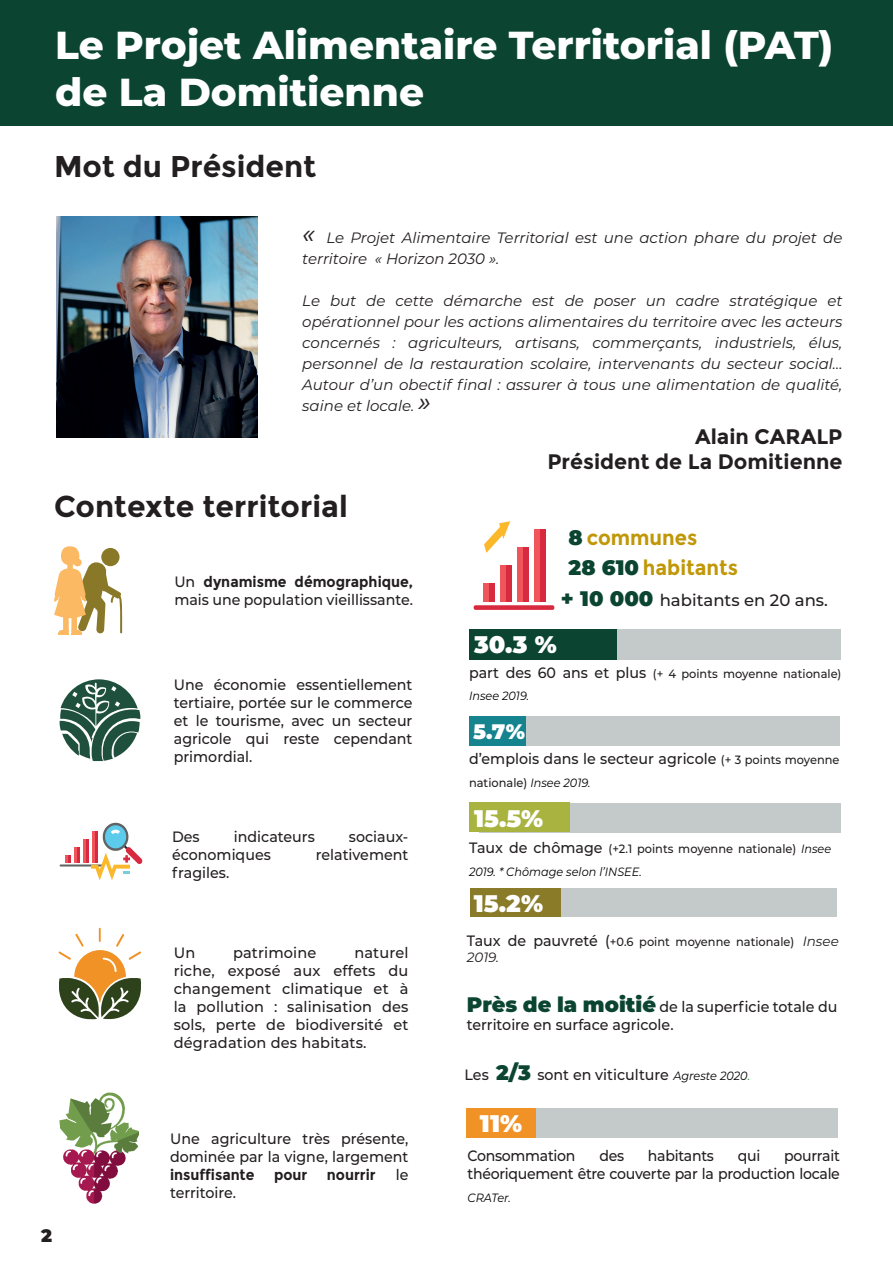
<style>
.page{position:relative;width:893px;height:1263px;background:#fff}
.page>*{position:absolute;margin:0;border:0;box-sizing:border-box;transform-origin:0 0}
.t1{font:800 39px/46.8px "Montserrat";color:#fff}
.t2{font:700 30px "Montserrat";color:#231f20}
.t3{font:900 24px "Montserrat";color:#fff}
.t4{font:700 21px/25.2px "Montserrat";color:#231f20;text-align:right}
.t5{font:700 21px/29.5px "Montserrat";color:#c09706;scale:.94 1}
.t6{font:900 21px "Montserrat";color:#fff}
.t7{font:900 18px "Montserrat";color:#231f20}
.t8{font:500 16.5px "Montserrat";color:#231f20}
.t9{font:500 15px/18px "Montserrat";color:#231f20;scale:.95 1}
.t10{font:italic 15px/21px "Montserrat";color:#231f20}
.t11{font:500 15px/18px "Montserrat";color:#231f20;text-align:justify}
.t12{font:500 15px/18px "Montserrat";letter-spacing:-.02em;color:#231f20;text-align:right;scale:.94 1}
.t13{font:700 15px "Montserrat";color:#231f20;scale:.94 1}
.t14{font:500 15px "Montserrat";color:#231f20;scale:.94 1}
.t15{font:italic 13.5px "Montserrat";color:#231f20}
.t16{font:500 12px/22.5px "Montserrat";color:#231f20;scale:.95 1}
.t17{font:italic 12px/22.5px "Montserrat";color:#000001;scale:.94 1}
.s1{font-size:27px}
.s2{font-weight:700}
.s3{font-weight:900;color:#0b4532}
.s4{font-weight:900;font-size:21px;color:#0b4532}
.s5{font-size:15px}
.s6{font-weight:400;font-style:italic;color:#000001}
.s7{font-size:12px}
.s8{font-weight:500;font-style:normal;font-size:15px;color:#231f20}
.s9{font-weight:500;font-style:normal;color:#231f20}
.s10{font-weight:400;font-style:italic;font-size:13.5px}
.s11{font-weight:400;font-style:italic;font-size:12px;color:#000001}
.s12{font-weight:400;font-style:italic;font-size:13.5px;color:#249c47}
</style>
<div class="page">
<svg style="left:54px;top:546px;width:68px;height:89px"></svg>
<div style="left:74px;top:558px;width:8px;height:8px;background:#fcb963;border-radius:50%"></div>
<div style="left:469px;top:716px;width:370px;height:30px;background:#c4c9c9"></div>
<div style="left:469px;top:716px;width:57px;height:30px;background:#15848f"></div>
<div style="left:469px;top:629px;width:371px;height:31px;background:#c4c9c9"></div>
<div style="left:469px;top:629px;width:148px;height:31px;background:#0b4532"></div>
<div style="left:479px;top:803px;width:362px;height:30px;background:#c4c9c9"></div>
<div style="left:469px;top:802px;width:100px;height:30px;background:#a8b340"></div>
<svg style="left:484px;top:521px;width:26px;height:32px"></svg>
<div style="left:474px;top:605px;width:80px;height:5px;background:#d82a3f;border-radius:2px"></div>
<div style="left:540px;top:529px;width:5px;height:73px;background:#d82a3f"></div>
<div style="left:534px;top:529px;width:6px;height:73px;background:#f0555b"></div>
<div style="left:523px;top:547px;width:6px;height:55px;background:#d82a3f"></div>
<div style="left:517px;top:547px;width:6px;height:55px;background:#f0555b"></div>
<div style="left:506px;top:565px;width:6px;height:37px;background:#d82a3f"></div>
<div style="left:500px;top:565px;width:6px;height:37px;background:#f0555b"></div>
<div style="left:489px;top:583px;width:6px;height:19px;background:#d82a3f"></div>
<div style="left:483px;top:583px;width:6px;height:19px;background:#f0555b"></div>
<svg style="left:60px;top:679px;width:81px;height:82px"></svg>
<hr style="left:60px;top:864px;width:43px;height:2px;background:#606364">
<hr style="left:86px;top:839px;width:3px;height:24px;background:#d82a3f">
<hr style="left:83px;top:839px;width:3px;height:24px;background:#f0555b">
<hr style="left:77px;top:847px;width:3px;height:16px;background:#d82a3f">
<hr style="left:74px;top:847px;width:3px;height:16px;background:#f0555b">
<svg style="left:65px;top:855px;width:6px;height:8px"></svg>
<svg style="left:91px;top:822px;width:52px;height:58px"></svg>
<svg style="left:59px;top:928px;width:82px;height:91px"></svg>
<div style="left:472px;top:888px;width:365px;height:28px;background:#c4c9c9"></div>
<div style="left:470px;top:888px;width:90px;height:29px;background:#897b28"></div>
<div style="left:469px;top:1108px;width:369px;height:30px;background:#c4c9c9"></div>
<div style="left:466px;top:1108px;width:70px;height:30px;background:#f19227"></div>
<img style="left:60px;top:1093px;width:79px;height:110px">
<img style="left:57px;top:216px;width:200px;height:222px">
<div style="left:0;top:0;width:893px;height:125px;background:#0b4532"></div>
<h1 class="t1" style="left:55px;top:20px;width:780px">Le Projet Alimentaire Territorial (PAT) de La Domitienne</h1>
<h1 class="t1" style="left:55px;top:52px;width:360px">Contexte général</h1>
<h2 class="t2" style="left:54px;top:149px;width:264px">Mot du Président</h2>
<p class="t10" style="left:302px;top:226px;width:542px"><span class="s1">«</span> Le Projet Alimentaire Territorial est une action phare du projet de territoire « Horizon 2030 ».</p>
<p class="t10" style="left:302px;top:289px;width:542px;text-align:justify">Le but de cette démarche est de poser un cadre stratégique et opérationnel pour les actions alimentaires du territoire avec les acteurs concernés : agriculteurs, artisans, commerçants, industriels, élus, personnel de la restauration scolaire, intervenants du secteur social...<br>Autour d’un obectif final : assurer à tous une alimentation de qualité, saine et locale. <span class="s1">»</span></p>
<h3 class="t4" style="left:547px;top:424px;width:297px">Alain CARALP<br>Président de La Domitienne</h3>
<h2 class="t2" style="left:54px;top:489px;width:295px">Contexte territorial</h2>
<p class="t9" style="left:174px;top:572px;width:253px">Un <span class="s2">dynamisme démographique, </span>mais une population vieillissante.</p>
<p class="t9" style="left:174px;top:675px;width:253px;text-align:justify">Une économie essentiellement tertiaire, portée sur le commerce et le tourisme, avec un secteur agricole qui reste cependant primordial.</p>
<p class="t9" style="left:172px;top:827px;width:31px">Des</p>
<p class="t9" style="left:234px;top:827px;width:87px">indicateurs</p>
<p class="t9" style="left:349px;top:827px;width:64px">sociaux-</p>
<p class="t9" style="left:172px;top:845px;width:106px">économiques</p>
<p class="t9" style="left:316px;top:845px;width:99px">relativement</p>
<p class="t9" style="left:172px;top:863px;width:62px">fragiles.</p>
<p class="t11" style="left:174px;top:943px;width:23px">Un</p>
<p class="t11" style="left:233px;top:943px;width:85px">patrimoine</p>
<p class="t11" style="left:174px;top:943px;width:236px;text-indent:181px">naturel riche, exposé aux effets du changement climatique et à la pollution : salinisation des sols, perte de biodiversité et dégradation des habitats.</p>
<p class="t7" style="left:41px;top:1222px;width:12px">2</p>
<p class="t9" style="left:170px;top:1128px;width:252px">Une agriculture très présente, dominée par la vigne, largement</p>
<p class="t13" style="left:170px;top:1165px;width:91px">insuffisante</p>
<p class="t13" style="left:274px;top:1165px;width:37px">pour</p>
<p class="t13" style="left:327px;top:1165px;width:53px">nourrir</p>
<p class="t9" style="left:396px;top:1164px;width:15px">le</p>
<p class="t9" style="left:170px;top:1182px;width:71px">territoire.</p>
<h3 class="t5" style="left:569px;top:523px;width:182px"><span class="s3">8</span> communes<br><span class="s3">28 610</span> habitants</h3>
<p class="t8" style="left:561px;top:589px;width:269px"><span class="s4">+ 10 000</span> habitants en 20 ans.</p>
<h3 class="t3" style="left:474px;top:626px;width:84px">30.3 %</h3>
<p class="t16" style="left:469px;top:662px;width:394px"><span class="s5">part des 60 ans et plus</span> (+ 4 points moyenne nationale)<br><span class="s6">Insee 2019.</span></p>
<h3 class="t6" style="left:473px;top:716px;width:53px">5.7%</h3>
<p class="t9" style="left:469px;top:749px;width:392px">d’emplois dans le secteur agricole <span class="s7">(+ 3 points moyenne</span></p>
<p class="t16" style="left:469px;top:770px;width:129px">nationale) <span class="s6">Insee 2019.</span></p>
<h3 class="t3" style="left:474px;top:800px;width:70px">15.5%</h3>
<p class="t17" style="left:469px;top:837px;width:387px"><span class="s8">Taux de chômage</span> <span class="s9">(+2.1 points moyenne nationale)</span> Insee<br>2019. * Chômage selon l’INSEE.</p>
<h3 class="t3" style="left:474px;top:885px;width:71px">15.2%</h3>
<p class="t16" style="left:467px;top:929px;width:393px"><span class="s5">Taux de pauvreté (</span>+0.6 point moyenne nationale) <span class="s10">Insee</span></p>
<p class="t15" style="left:467px;top:948px;width:34px">2019.</p>
<p class="t9" style="left:467px;top:997px;width:392px"><span class="s4">Près de la moitié</span> de la superficie totale du territoire en surface agricole.</p>
<p class="t9" style="left:465px;top:1065px;width:302px">Les <span class="s4">2/3</span> sont en viticulture <span class="s11">Agreste 2020</span><span class="s12">.</span></p>
<h3 class="t3" style="left:480px;top:1105px;width:44px">11%</h3>
<p class="t12" style="left:468px;top:1146px;width:398px">pourrait<br>théoriquement être couverte par la production locale</p>
<p class="t17" style="left:468px;top:1186px;width:48px">CRATer.</p>
<p class="t12" style="left:468px;top:1146px;width:116px">Consommation</p>
<p class="t14" style="left:599px;top:1145px;width:28px">des</p>
<p class="t12" style="left:648px;top:1146px;width:72px">habitants</p>
<p class="t14" style="left:738px;top:1145px;width:25px">qui</p>
</div>
